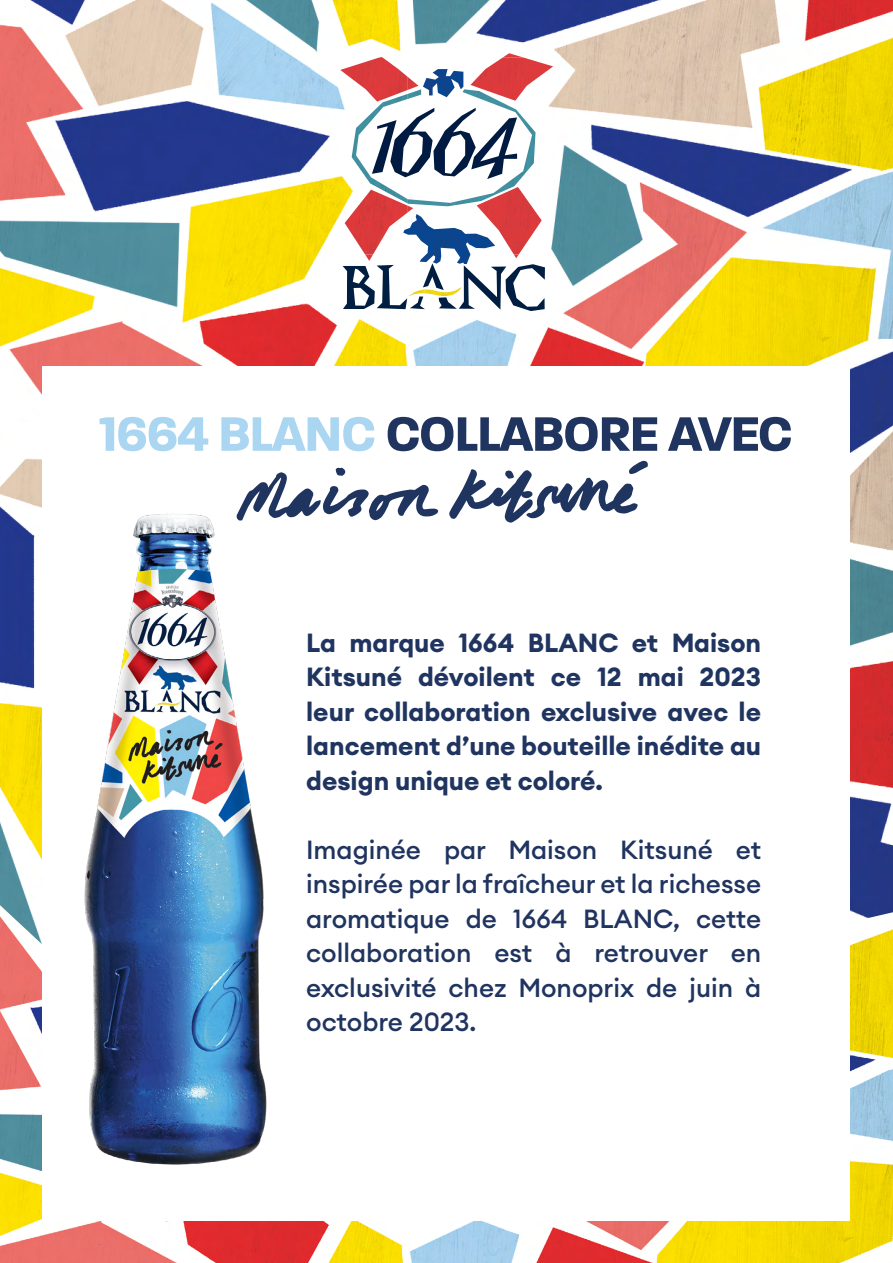
<style>
.page{position:relative;width:893px;height:1263px;background:#fff}
.page>*{position:absolute;margin:0;border:0;box-sizing:border-box;transform-origin:0 0}
.t1{font:700 52.35px "Paralucent";letter-spacing:-.025em;color:#203460}
.t2{font:500 25.8px/34.5px "Euclid Circular A";color:#203460;text-align:justify}
.t3{font:700 25.8px/34.5px "Euclid Circular A";color:#203460;text-align:justify}
.s1{color:#aad6f2}
</style>
<div class="page">
<img style="left:0;top:0;width:893px;height:901px">
<img style="left:0;top:901px;width:893px;height:362px">
<div style="left:43px;top:366px;width:807px;height:854px;background:#fff"></div>
<svg style="left:316px;top:43px;width:246px;height:284px"></svg>
<img style="left:403px;top:214px;width:92px;height:41px">
<img style="left:470px;top:58px;width:83px;height:43px">
<img style="left:502px;top:53px;width:22px;height:5px">
<img style="left:340px;top:58px;width:68px;height:44px">
<img style="left:345px;top:190px;width:63px;height:64px">
<img style="left:477px;top:187px;width:65px;height:67px">
<img style="left:423px;top:69px;width:40px;height:8px">
<svg style="left:352px;top:77px;width:184px;height:135px"></svg>
<svg style="left:343px;top:255px;width:202px;height:56px"></svg>
<img style="left:84px;top:513px;width:183px;height:652px">
<svg style="left:236px;top:467px;width:203px;height:54px"></svg>
<svg style="left:449px;top:460px;width:199px;height:63px"></svg>
<h1 class="t1" style="left:99px;top:402px;width:695px"><span class="s1">1664 BLANC</span> COLLABORE AVEC</h1>
<p class="t3" style="left:306px;top:626px;width:456px">La marque 1664 BLANC et Maison Kitsuné dévoilent ce 12 mai 2023 leur collaboration exclusive avec le lancement d’une bouteille inédite au design unique et coloré.</p>
<p class="t2" style="left:306px;top:832px;width:457px">Imaginée par Maison Kitsuné et inspirée par la fraîcheur et la richesse aromatique de 1664 BLANC, cette collaboration est à retrouver en exclusivité chez Monoprix de juin à octobre 2023.</p>
</div>
